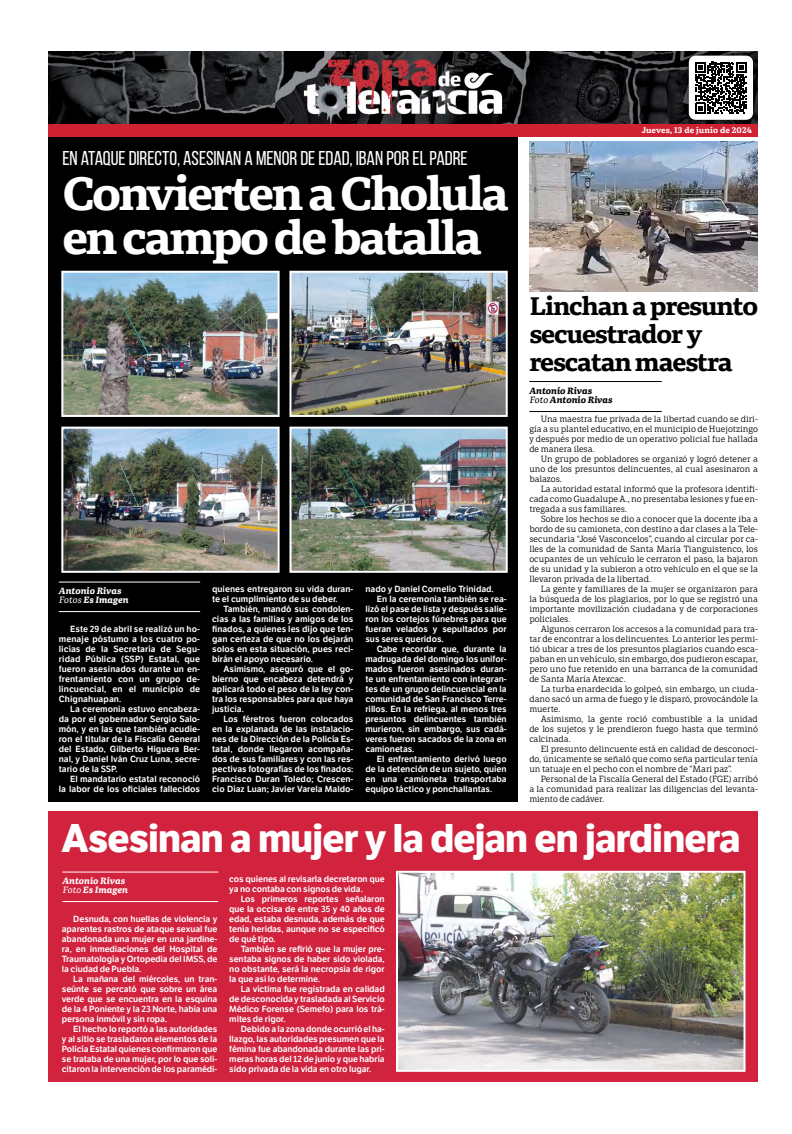
<style>
.page{position:relative;width:792px;height:1134px;background:#fff}
.page>*{position:absolute;margin:0;border:0;box-sizing:border-box;transform-origin:0 0}
.Cabeza{font:700 46px "Portada Text";letter-spacing:-.055em;color:#fff}
.t1{font:700 39px "LFT Etica";letter-spacing:-.02em;color:#fff}
.Cabeza_Secundaria{font:700 25px "Portada Text";letter-spacing:-.045em;color:#000}
.Balazo{font:20px "Bebas Neue";letter-spacing:-.005em;color:#fff}
.NOMBRE__articulo{font:italic 700 9px "Portada Text";letter-spacing:-.015em;color:#fff}
.NOMBRE__articulo-2{font:italic 700 9px "Portada Text";letter-spacing:-.02em;color:#000}
.TEXTO{font:600 8.7px/10px "LFT Etica";letter-spacing:-.01em;color:#fff;text-align:justify}
.TEXTO-2{font:8.7px/10px "LFT Etica Sheriff";letter-spacing:-.005em;color:#000;text-align:justify}
.t2{font:700 8px "Portada Text";letter-spacing:.015em;color:#fff}
.s1{font-weight:400}
</style>
<div class="page">
<div style="left:48px;top:127px;width:469px;height:675px;background:#000"></div>
<div style="left:48px;top:812px;width:710px;height:270px;background:#d1223e"></div>
<hr style="left:62px;top:872px;width:156px;height:1px;background:#fff">
<hr style="left:62px;top:901px;width:156px;height:1px;background:#fff">
<img style="left:399px;top:874px;width:344px;height:195px">
<div style="left:396px;top:871px;width:350px;height:201px;border:2px solid #fff"></div>
<hr style="left:59px;top:582px;width:141px;height:1px;background:#fff">
<hr style="left:59px;top:611px;width:141px;height:1px;background:#fff">
<img style="left:48px;top:51px;width:710px;height:74px">
<div style="left:686px;top:52px;width:70px;height:71px;background:#000;opacity:.5"></div>
<div style="left:689px;top:56px;width:64px;height:64px;background:#fff;border-radius:7px"></div>
<svg style="left:695px;top:62px;width:52px;height:52px"></svg>
<div style="left:48px;top:125px;width:710px;height:12px;background:#d02132"></div>
<img style="left:529px;top:142px;width:229px;height:150px">
<hr style="left:529px;top:381px;width:133px;height:1px;background:#000">
<hr style="left:529px;top:411px;width:133px;height:1px;background:#000">
<img style="left:64px;top:274px;width:213px;height:140px">
<div style="left:61px;top:271px;width:219px;height:146px;border:2px solid #fff"></div>
<img style="left:64px;top:430px;width:213px;height:140px">
<div style="left:61px;top:427px;width:219px;height:146px;border:2px solid #fff"></div>
<img style="left:292px;top:274px;width:213px;height:140px">
<div style="left:289px;top:271px;width:219px;height:146px;border:2px solid #fff"></div>
<img style="left:292px;top:430px;width:213px;height:140px">
<div style="left:289px;top:427px;width:219px;height:146px;border:2px solid #fff"></div>
<p class="Balazo" style="left:62px;top:147px;width:407px">EN ATAQUE DIRECTO, ASESINAN A MENOR DE EDAD, IBAN POR EL PADRE</p>
<p class="Cabeza" style="left:62px;top:159px;width:448px">Convierten a Cholula</p>
<p class="Cabeza" style="left:62px;top:203px;width:421px">en campo de batalla</p>
<p class="NOMBRE__articulo" style="left:59px;top:584px;width:64px">Antonio Rivas</p>
<p class="NOMBRE__articulo" style="left:59px;top:593px;width:71px"><span class="s1">Fotos</span> Es Imagen</p>
<p class="TEXTO" style="left:59px;top:624px;width:143px;text-indent:11px">Este 29 de abril se realizó un ho&shy;menaje póstumo a los cuatro po&shy;licías de la Secretaría de Segu&shy;ridad Pública (SSP) Estatal, que fueron asesinados durante un en&shy;frentamiento con un grupo de&shy;lincuencial, en el municipio de Chignahuapan.</p>
<p class="TEXTO" style="left:59px;top:704px;width:143px;text-indent:11px">La ceremonia estuvo encabeza&shy;da por el gobernador Sergio Salo&shy;món, y en las que también acudie&shy;ron el titular de la Fiscalía General del Estado, Gilberto Higuera Ber&shy;nal, y Daniel Iván Cruz Luna, secre&shy;tario de la SSP.</p>
<p class="TEXTO" style="left:59px;top:774px;width:143px;text-align:right">El mandatario estatal reconoció<br>la labor de los oficiales fallecidos</p>
<p class="TEXTO" style="left:212px;top:584px;width:143px">quienes entregaron su vida duran&shy;te el cumplimiento de su deber.</p>
<p class="TEXTO" style="left:212px;top:604px;width:143px;text-indent:11px">También, mandó sus condolen&shy;cias a las familias y amigos de los finados, a quienes les dijo que ten&shy;gan certeza de que no los dejarán solos en esta situación, pues reci&shy;birán el apoyo necesario.</p>
<p class="TEXTO" style="left:212px;top:664px;width:143px;text-indent:11px">Asimismo, aseguró que el go&shy;bierno que encabeza detendrá y aplicará todo el peso de la ley con&shy;tra los responsables para que haya justicia.</p>
<p class="TEXTO" style="left:212px;top:714px;width:143px;text-indent:11px">Los féretros fueron colocados en la explanada de las instalacio&shy;nes de la Dirección de la Policía Es&shy;tatal, donde llegaron acompaña&shy;dos de sus familiares y con las res&shy;pectivas fotografías de los finados:<br>Francisco Duran Toledo; Crescen&shy;cio Díaz Luan; Javier Varela Maldo-</p>
<p class="TEXTO" style="left:365px;top:584px;width:130px">nado y Daniel Cornelio Trinidad.</p>
<p class="TEXTO" style="left:365px;top:594px;width:143px;text-indent:11px">En la ceremonia también se rea&shy;lizó el pase de lista y después salie&shy;ron los cortejos fúnebres para que fueran velados y sepultados por sus seres queridos.</p>
<p class="TEXTO" style="left:365px;top:644px;width:143px;text-indent:11px">Cabe recordar que, durante la madrugada del domingo los unifor&shy;mados fueron asesinados duran&shy;te un enfrentamiento con integran&shy;tes de un grupo delincuencial en la comunidad de San Francisco Terre&shy;rillos. En la refriega, al menos tres presuntos delincuentes también murieron, sin embargo, sus cadá&shy;veres fueron sacados de la zona en camionetas.</p>
<p class="TEXTO" style="left:365px;top:754px;width:143px;text-indent:11px">El enfrentamiento derivó luego de la detención de un sujeto, quien en una camioneta transportaba equipo táctico y ponchallantas.</p>
<p class="t2" style="left:642px;top:124px;width:112px">Jueves, 13 de junio de 2024</p>
<p class="Cabeza_Secundaria" style="left:529px;top:288px;width:230px">Linchan a presunto</p>
<p class="Cabeza_Secundaria" style="left:529px;top:316px;width:174px">secuestrador y</p>
<p class="Cabeza_Secundaria" style="left:529px;top:344px;width:205px">rescatan maestra</p>
<p class="NOMBRE__articulo-2" style="left:529px;top:384px;width:64px">Antonio Rivas</p>
<p class="NOMBRE__articulo-2" style="left:529px;top:393px;width:85px"><span class="s1">Foto</span> Antonio Rivas</p>
<p class="TEXTO-2" style="left:529px;top:414px;width:230px;text-indent:11px">Una maestra fue privada de la libertad cuando se diri&shy;gía a su plantel educativo, en el municipio de Huejotzingo y después por medio de un operativo policial fue hallada de manera ilesa.</p>
<p class="TEXTO-2" style="left:529px;top:454px;width:230px;text-indent:11px">Un grupo de pobladores se organizó y logró detener a uno de los presuntos delincuentes, al cual asesinaron a balazos.</p>
<p class="TEXTO-2" style="left:529px;top:484px;width:230px;text-indent:11px">La autoridad estatal informó que la profesora identifi&shy;cada como Guadalupe A., no presentaba lesiones y fue en&shy;tregada a sus familiares.</p>
<p class="TEXTO-2" style="left:529px;top:514px;width:230px;text-indent:11px">Sobre los hechos se dio a conocer que la docente iba a bordo de su camioneta, con destino a dar clases a la Tele&shy;secundaria “José Vasconcelos”, cuando al circular por ca&shy;lles de la comunidad de Santa María Tianguistenco, los ocupantes de un vehículo le cerraron el paso, la bajaron de su unidad y la subieron a otro vehículo en el que se la llevaron privada de la libertad.</p>
<p class="TEXTO-2" style="left:529px;top:584px;width:230px;text-indent:11px">La gente y familiares de la mujer se organizaron para la búsqueda de los plagiarios, por lo que se registró una importante movilización ciudadana y de corporaciones policiales.</p>
<p class="TEXTO-2" style="left:529px;top:624px;width:230px;text-indent:11px">Algunos cerraron los accesos a la comunidad para tra&shy;tar de encontrar a los delincuentes. Lo anterior les permi&shy;tió ubicar a tres de los presuntos plagiarios cuando esca&shy;paban en un vehículo, sin embargo, dos pudieron escapar, pero uno fue retenido en una barranca de la comunidad de Santa María Atexcac.</p>
<p class="TEXTO-2" style="left:529px;top:684px;width:230px;text-indent:11px">La turba enardecida lo golpeó, sin embargo, un ciuda&shy;dano sacó un arma de fuego y le disparó, provocándole la muerte.</p>
<p class="TEXTO-2" style="left:529px;top:714px;width:230px;text-indent:11px">Asimismo, la gente roció combustible a la unidad de los sujetos y le prendieron fuego hasta que terminó calcinada.</p>
<p class="TEXTO-2" style="left:529px;top:744px;width:230px;text-indent:11px">El presunto delincuente está en calidad de desconoci&shy;do, únicamente se señaló que como seña particular tenía un tatuaje en el pecho con el nombre de “Mari paz”.</p>
<p class="TEXTO-2" style="left:529px;top:774px;width:230px;text-indent:11px">Personal de la Fiscalía General del Estado (FGE) arribó a la comunidad para realizar las diligencias del levanta&shy;miento de cadáver.</p>
<p class="t1" style="left:62px;top:814px;width:681px">Asesinan a mujer y la dejan en jardinera</p>
<p class="NOMBRE__articulo" style="left:62px;top:874px;width:64px">Antonio Rivas</p>
<p class="NOMBRE__articulo" style="left:62px;top:883px;width:67px"><span class="s1">Foto</span> Es Imagen</p>
<p class="TEXTO" style="left:62px;top:914px;width:157px;text-indent:11px">Desnuda, con huellas de violencia y aparentes rastros de ataque sexual fue abandonada una mujer en una jardine&shy;ra, en inmediaciones del Hospital de Traumatología y Ortopedia del IMSS, de la ciudad de Puebla.</p>
<p class="TEXTO" style="left:62px;top:974px;width:157px;text-indent:11px">La mañana del miércoles, un tran&shy;seúnte se percató que sobre un área verde que se encuentra en la esquina de la 4 Poniente y la 23 Norte, había una persona inmóvil y sin ropa.</p>
<p class="TEXTO" style="left:62px;top:1024px;width:157px;text-indent:11px">El hecho lo reportó a las autoridades y al sitio se trasladaron elementos de la Policía Estatal quienes confirmaron que se trataba de una mujer, por lo que soli&shy;citaron la intervención de los paramédi-</p>
<p class="TEXTO" style="left:229px;top:874px;width:157px">cos quienes al revisarla decretaron que ya no contaba con signos de vida.</p>
<p class="TEXTO" style="left:229px;top:894px;width:157px;text-indent:11px">Los primeros reportes señalaron que la occisa de entre 35 y 40 años de edad, estaba desnuda, además de que tenía heridas, aunque no se especificó de qué tipo.</p>
<p class="TEXTO" style="left:229px;top:944px;width:157px;text-indent:11px">También se refirió que la mujer pre&shy;sentaba signos de haber sido violada, no obstante, será la necropsia de rigor la que así lo determine.</p>
<p class="TEXTO" style="left:229px;top:984px;width:157px;text-indent:11px">La víctima fue registrada en calidad de desconocida y trasladada al Servicio Médico Forense (Semefo) para los trá&shy;mites de rigor.</p>
<p class="TEXTO" style="left:229px;top:1024px;width:157px;text-indent:11px">Debido a la zona donde ocurrió el ha&shy;llazgo, las autoridades presumen que la fémina fue abandonada durante las pri&shy;meras horas del 12 de junio y que habría sido privada de la vida en otro lugar.</p>
</div>
